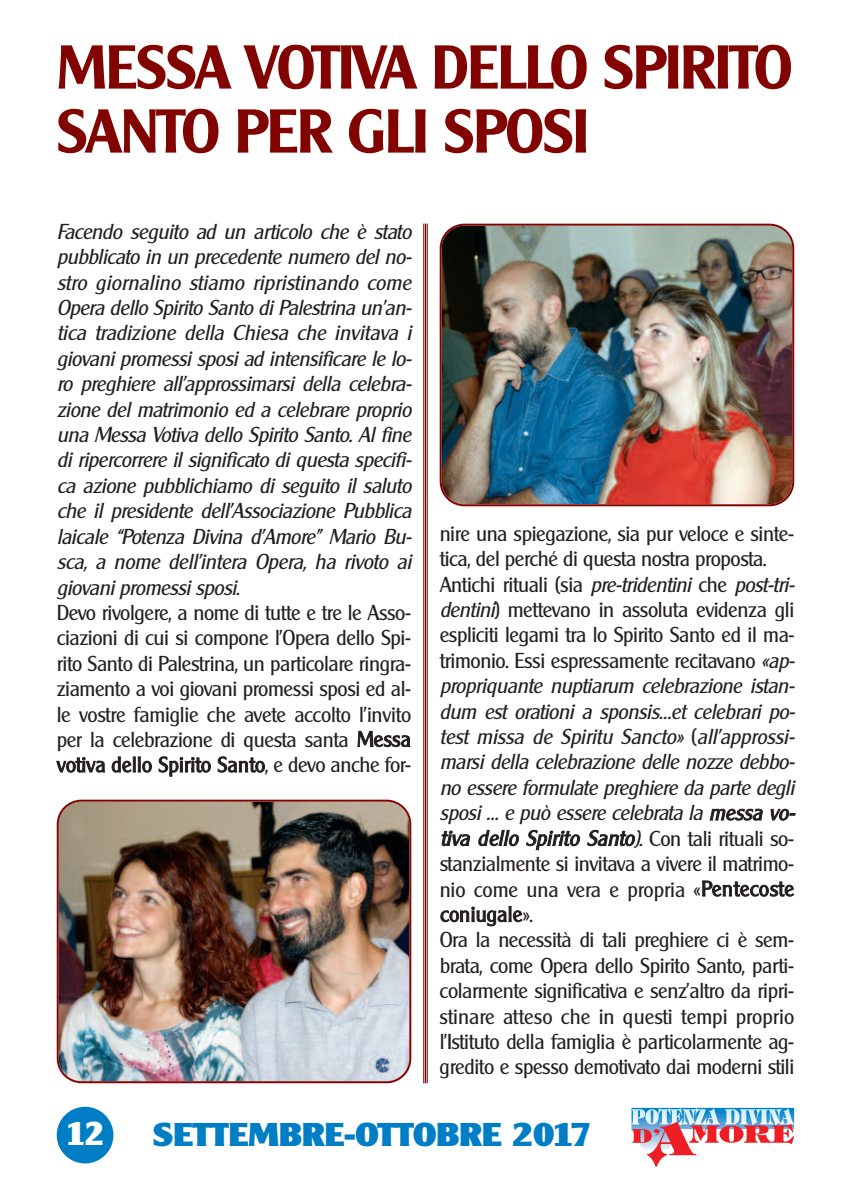
<style>
.page{position:relative;width:851px;height:1191px;background:#fff}
.page>*{position:absolute;margin:0;border:0;box-sizing:border-box;transform-origin:0 0}
.t1{font:600 60px/64px "Cleaxg";letter-spacing:-.02em;color:#820401}
.t2{font:800 32px "Cleaxgothic";color:#007ec5;scale:1.1 1}
.t3{font:800 32px "Cleaxgothic";color:#fff}
.t4{font:21px/25.4px "Cleaxg";letter-spacing:-.02em;color:#231f20;text-align:justify;scale:.96 1}
.t5{font:italic 21px/25.4px "Cleaxg";letter-spacing:-.02em;color:#231f20;text-align:justify;scale:.96 1}
.s1{font-style:italic}
</style>
<div class="page">
<svg style="left:631px;top:1107px;width:163px;height:60px"></svg>
<div style="left:57px;top:1106px;width:56px;height:57px;background:#007ec5;border-radius:50%"></div>
<hr style="left:423px;top:224px;width:1px;height:859px;background:#820401">
<hr style="left:425px;top:224px;width:1px;height:859px;background:#820401">
<hr style="left:427px;top:224px;width:1px;height:859px;background:#820401">
<img style="left:57px;top:799px;width:354px;height:284px">
<img style="left:439px;top:224px;width:355px;height:282px">
<h1 class="t1" style="left:57px;top:36px;width:737px">MESSA VOTIVA DELLO SPIRITO<br>SANTO PER GLI SPOSI</h1>
<p class="t5" style="left:57px;top:219px;width:374px">Facendo seguito ad un articolo che è stato pubblicato in un precedente numero del no&shy;stro giornalino stiamo ripristinando come Opera dello Spirito Santo di Palestrina un’an&shy;tica tradizione della Chiesa che invitava i giovani promessi sposi ad intensificare le lo&shy;ro preghiere all’approssimarsi della celebra&shy;zione del matrimonio ed a celebrare proprio una Messa Votiva dello Spirito Santo. Al fine di ripercorrere il significato di questa specifi&shy;ca azione pubblichiamo di seguito il saluto che il presidente dell’Associazione Pubblica laicale “Potenza Divina d’Amore” Mario Bu&shy;sca, a nome dell’intera Opera, ha rivoto ai giovani promessi sposi.</p>
<p class="t4" style="left:57px;top:600px;width:371px">Devo rivolgere, a nome di tutte e tre le Asso&shy;ciazioni di cui si compone l’Opera dello Spi&shy;rito Santo di Palestrina, un particolare ringra&shy;ziamento a voi giovani promessi sposi ed al&shy;le vostre famiglie che avete accolto l’invito per la celebrazione di questa santa Messa votiva dello Spirito Santo, e devo anche for-</p>
<p class="t4" style="left:439px;top:521px;width:374px;text-align:left">nire una spiegazione, sia pur veloce e sinte&shy;tica, del perché di questa nostra proposta.<br>Antichi rituali (sia <span class="s1">pre-tridentini</span> che <span class="s1">post-tri&shy;dentini</span>) mettevano in assoluta evidenza gli espliciti legami tra lo Spirito Santo ed il ma&shy;trimonio. Essi espressamente recitavano <span class="s1">«ap&shy;propriquante nuptiarum celebrazione istan&shy;dum est orationi a sponsis…et celebrari po&shy;test missa de Spiritu Sancto»</span> (<span class="s1">all’approssi&shy;marsi della celebrazione delle nozze debbo&shy;no essere formulate preghiere da parte degli sposi … e può essere celebrata la messa vo&shy;tiva dello Spirito Santo).</span> Con tali rituali so&shy;stanzialmente si invitava a vivere il matrimo&shy;nio come una vera e propria «Pentecoste coniugale».<br>Ora la necessità di tali preghiere ci è sem&shy;brata, come Opera dello Spirito Santo, parti&shy;colarmente significativa e senz’altro da ripri&shy;stinare atteso che in questi tempi proprio l’Istituto della famiglia è particolarmente ag&shy;gredito e spesso demotivato dai moderni stili</p>
<h2 class="t3" style="left:66px;top:1115px;width:39px">12</h2>
<h2 class="t2" style="left:153px;top:1115px;width:400px">SETTEMBRE-OTTOBRE 2017</h2>
</div>
